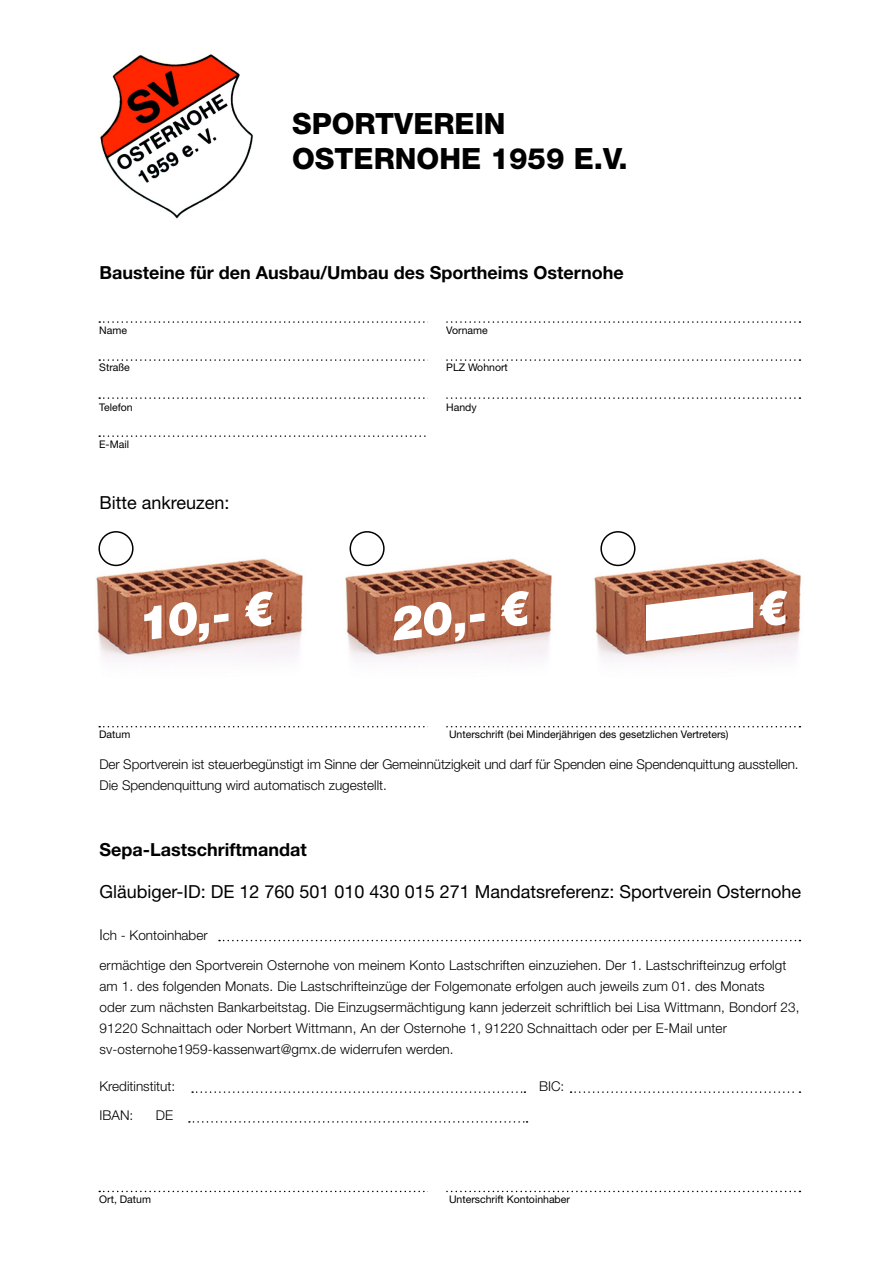
<style>
.page{position:relative;width:893px;height:1263px;background:#fff}
.page>*{position:absolute;margin:0;border:0;box-sizing:border-box;transform-origin:0 0}
.t1{font:900 46.8px "Helvetica Neue LT";color:#fff}
.t2{font:800 29.4px/35.2px "Helvetica Neue LT";color:#000}
.t3{font:18px "Helvetica Neue LT";color:#000}
.t4{font:700 18px "Helvetica Neue LT";color:#000}
.t5{font:300 13.5px/21px "Helvetica Neue LT";letter-spacing:.01em;color:#000}
.t6{font:300 13.5px/21px "Helvetica Neue LT";letter-spacing:-.01em;color:#000}
.t7{font:10.5px "Helvetica Neue LT";color:#000}
.s1{font-size:15px}
</style>
<div class="page">
<img style="left:96px;top:554px;width:207px;height:106px">
<img style="left:345px;top:545px;width:207px;height:115px">
<img style="left:594px;top:545px;width:207px;height:115px">
<svg style="left:646px;top:592px;width:107px;height:49px"></svg>
<img style="left:100px;top:54px;width:153px;height:165px">
<svg style="left:99px;top:321px;width:701px;height:2px"></svg>
<svg style="left:99px;top:359px;width:701px;height:2px"></svg>
<svg style="left:99px;top:397px;width:701px;height:2px"></svg>
<svg style="left:99px;top:435px;width:327px;height:2px"></svg>
<svg style="left:99px;top:726px;width:701px;height:1px"></svg>
<svg style="left:99px;top:1191px;width:701px;height:1px"></svg>
<svg style="left:189px;top:1121px;width:338px;height:2px"></svg>
<svg style="left:192px;top:1091px;width:333px;height:2px"></svg>
<svg style="left:219px;top:940px;width:581px;height:1px"></svg>
<div style="left:428px;top:277px;width:17px;height:164px;background:#fff"></div>
<div style="left:428px;top:709px;width:17px;height:41px;background:#fff"></div>
<div style="left:428px;top:1173px;width:17px;height:41px;background:#fff"></div>
<div style="left:98px;top:531px;width:36px;height:35px;border:2px solid #000;border-radius:50%"></div>
<div style="left:350px;top:531px;width:35px;height:35px;border:2px solid #000;border-radius:50%"></div>
<div style="left:600px;top:531px;width:35px;height:35px;border:2px solid #000;border-radius:50%"></div>
<svg style="left:571px;top:1091px;width:229px;height:2px"></svg>
<svg style="left:759px;top:589px;width:28px;height:39px"></svg>
<h2 class="t2" style="left:292px;top:106px;width:337px">SPORTVEREIN<br>OSTERNOHE 1959 E.V.</h2>
<h3 class="t4" style="left:99px;top:262px;width:526px">Bausteine für den Ausbau/Umbau des Sportheims Osternohe</h3>
<p class="t7" style="left:99px;top:324px;width:29px">Name</p>
<p class="t7" style="left:99px;top:361px;width:32px">Straße</p>
<p class="t7" style="left:99px;top:401px;width:35px">Telefon</p>
<p class="t7" style="left:99px;top:438px;width:31px">E-Mail</p>
<h3 class="t3" style="left:99px;top:491px;width:132px">Bitte ankreuzen:</h3>
<p class="t7" style="left:446px;top:324px;width:43px">Vorname</p>
<p class="t7" style="left:446px;top:361px;width:63px">PLZ Wohnort</p>
<p class="t7" style="left:446px;top:401px;width:32px">Handy</p>
<h1 class="t1" style="left:133px;top:597px;width:137px;rotate:-7deg">10,- €</h1>
<h1 class="t1" style="left:387px;top:597px;width:140px;rotate:-7deg">20,- €</h1>
<p class="t7" style="left:99px;top:728px;width:33px">Datum</p>
<p class="t7" style="left:449px;top:728px;width:281px">Unterschrift (bei Minderjährigen des gesetzlichen Vertreters)</p>
<p class="t6" style="left:99px;top:754px;width:701px">Der Sportverein ist steuerbegünstigt im Sinne der Gemeinnützigkeit und darf für Spenden eine Spendenquittung ausstellen.<br>Die Spendenquittung wird automatisch zugestellt.</p>
<h3 class="t4" style="left:99px;top:838px;width:209px">Sepa-Lastschriftmandat</h3>
<h3 class="t3" style="left:99px;top:881px;width:703px">Gläubiger-ID: DE 12 760 501 010 430 015 271 Mandatsreferenz: Sportverein Osternohe</h3>
<p class="t5" style="left:99px;top:920px;width:689px;line-height:29.5px"><span class="s1">I</span>ch - Kontoinhaber<br>ermächtige den Sportverein Osternohe von meinem Konto Lastschriften einzuziehen. Der 1. Lastschrifteinzug erfolgt</p>
<p class="t5" style="left:99px;top:975px;width:702px">am 1. des folgenden Monats. Die Lastschrifteinzüge der Folgemonate erfolgen auch jeweils zum 01. des Monats<br>oder zum nächsten Bankarbeitstag. Die Einzugsermächtigung kann jederzeit schriftlich bei Lisa Wittmann, Bondorf 23, 91220 Schnaittach oder Norbert Wittmann, An der Osternohe 1, 91220 Schnaittach oder per E-Mail unter sv-osternohe1959-kassenwart@gmx.de widerrufen werden.</p>
<p class="t5" style="left:99px;top:1075px;width:77px">Kreditinstitut:</p>
<p class="t5" style="left:539px;top:1075px;width:27px">BIC:</p>
<p class="t5" style="left:99px;top:1104px;width:35px">IBAN:</p>
<p class="t5" style="left:156px;top:1104px;width:19px">DE</p>
<p class="t7" style="left:99px;top:1193px;width:53px">Ort, Datum</p>
<p class="t7" style="left:449px;top:1193px;width:122px">Unterschrift Kontoinhaber</p>
</div>
